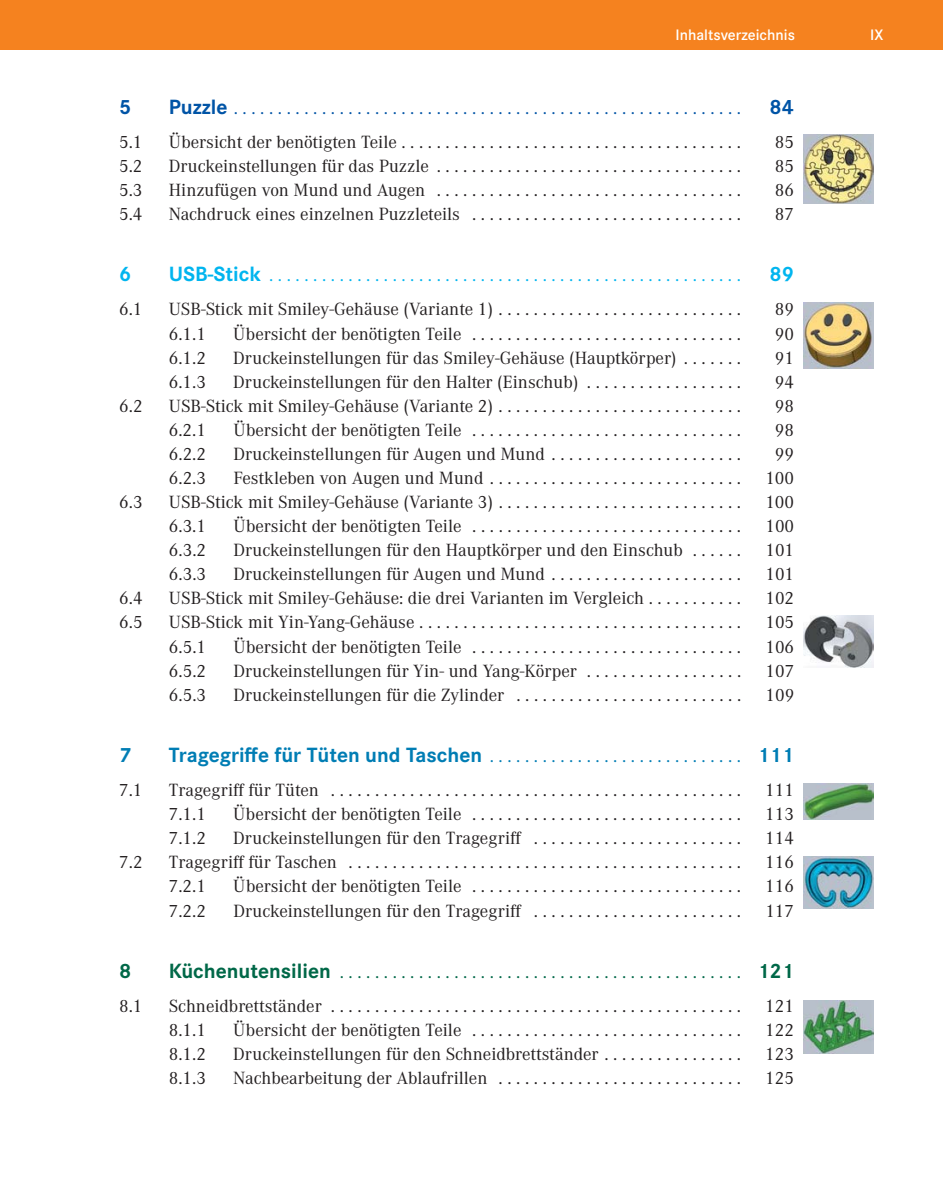
<style>
.page{position:relative;width:943px;height:1191px;background:#fff}
.page>*{position:absolute;margin:0;border:0;box-sizing:border-box;transform-origin:0 0}
.t1{font:700 21.35px "Corporate S Pro";color:#007db4}
.t2{font:700 21.35px "Corporate S Pro";color:#0054a6}
.t3{font:700 21.35px "Corporate S Pro";color:#00b5ef}
.t4{font:700 21.35px "Corporate S Pro";color:#006848}
.t5{font:18.38px "Corporate A Pro";color:#231f20}
.t6{font:18.38px "Corporate A Pro";color:#006848}
.t7{font:18.38px "Corporate A Pro";color:#0054a6}
.t8{font:18.38px "Corporate A Pro";color:#00b5ef}
.t9{font:600 15.75px "Corporate S Pro";color:#fff}
.s1{font-family:"Corporate S Pro";font-weight:700;font-size:21.35px}
.s2{font-family:"Corporate A Pro";font-weight:400;font-size:18.38px}
</style>
<div class="page">
<div style="left:0;top:0;width:942px;height:50px;background:#f5821f"></div>
<img style="left:803px;top:135px;width:70px;height:68px">
<img style="left:803px;top:303px;width:70px;height:65px">
<img style="left:803px;top:615px;width:70px;height:52px">
<img style="left:803px;top:783px;width:70px;height:36px">
<img style="left:803px;top:856px;width:70px;height:52px">
<img style="left:803px;top:1000px;width:70px;height:53px">
<p class="t9" style="left:675px;top:25px;width:121px">Inhaltsverzeichnis</p>
<p class="t9" style="left:870px;top:25px;width:15px">IX</p>
<p class="t2" style="left:119px;top:98px;width:14px">5</p>
<p class="t7" style="left:169px;top:100px;width:574px"><span class="s1">Puzzle</span> ..........................................................</p>
<p class="t2" style="left:769px;top:98px;width:26px">84</p>
<p class="t5" style="left:119px;top:134px;width:25px">5.1</p>
<p class="t5" style="left:169px;top:134px;width:573px">Übersicht der benötigten Teile . . . . . . . . . . . . . . . . . . . . . . . . . . . . . . . . . . . . . . .</p>
<p class="t5" style="left:774px;top:134px;width:21px">85</p>
<p class="t5" style="left:119px;top:158px;width:25px">5.2</p>
<p class="t5" style="left:169px;top:158px;width:574px">Druckeinstellungen für das Puzzle ...................................</p>
<p class="t5" style="left:774px;top:158px;width:21px">85</p>
<p class="t5" style="left:119px;top:182px;width:25px">5.3</p>
<p class="t5" style="left:169px;top:182px;width:574px">Hinzufügen von Mund und Augen ...................................</p>
<p class="t5" style="left:774px;top:182px;width:21px">86</p>
<p class="t5" style="left:119px;top:207px;width:25px">5.4</p>
<p class="t5" style="left:169px;top:207px;width:574px">Nachdruck eines einzelnen Puzzleteils . . . . . . . . . . . . . . . . . . . . . . . . . . . . . . .</p>
<p class="t5" style="left:774px;top:207px;width:21px">87</p>
<p class="t3" style="left:119px;top:266px;width:14px">6</p>
<p class="t8" style="left:169px;top:268px;width:574px"><span class="s1">USB-Stick</span> ......................................................</p>
<p class="t3" style="left:769px;top:266px;width:26px">89</p>
<p class="t5" style="left:119px;top:302px;width:25px">6.1</p>
<p class="t5" style="left:169px;top:302px;width:574px">USB-Stick mit Smiley-Gehäuse (Variante 1) . . . . . . . . . . . . . . . . . . . . . . . . . . . .</p>
<p class="t5" style="left:774px;top:302px;width:21px">89</p>
<p class="t5" style="left:169px;top:326px;width:39px">6.1.1</p>
<p class="t5" style="left:233px;top:326px;width:509px">Übersicht der benötigten Teile ...............................</p>
<p class="t5" style="left:775px;top:326px;width:21px">90</p>
<p class="t5" style="left:169px;top:350px;width:39px">6.1.2</p>
<p class="t5" style="left:233px;top:350px;width:509px">Druckeinstellungen für das Smiley-Gehäuse (Hauptkörper) . . . . . . .</p>
<p class="t5" style="left:775px;top:350px;width:21px">91</p>
<p class="t5" style="left:169px;top:374px;width:39px">6.1.3</p>
<p class="t5" style="left:233px;top:374px;width:509px">Druckeinstellungen für den Halter (Einschub) . . . . . . . . . . . . . . . . . .</p>
<p class="t5" style="left:775px;top:374px;width:21px">94</p>
<p class="t5" style="left:119px;top:398px;width:25px">6.2</p>
<p class="t5" style="left:169px;top:398px;width:574px">USB-Stick mit Smiley-Gehäuse (Variante 2) . . . . . . . . . . . . . . . . . . . . . . . . . . . .</p>
<p class="t5" style="left:775px;top:398px;width:21px">98</p>
<p class="t5" style="left:169px;top:422px;width:39px">6.2.1</p>
<p class="t5" style="left:233px;top:422px;width:509px">Übersicht der benötigten Teile ...............................</p>
<p class="t5" style="left:775px;top:422px;width:21px">98</p>
<p class="t5" style="left:169px;top:446px;width:39px">6.2.2</p>
<p class="t5" style="left:233px;top:446px;width:509px">Druckeinstellungen für Augen und Mund . . . . . . . . . . . . . . . . . . . . . .</p>
<p class="t5" style="left:775px;top:446px;width:21px">99</p>
<p class="t5" style="left:169px;top:471px;width:39px">6.2.3</p>
<p class="t5" style="left:233px;top:471px;width:509px">Festkleben von Augen und Mund .............................</p>
<p class="t5" style="left:765px;top:471px;width:30px">100</p>
<p class="t5" style="left:119px;top:495px;width:25px">6.3</p>
<p class="t5" style="left:169px;top:495px;width:574px">USB-Stick mit Smiley-Gehäuse (Variante 3) . . . . . . . . . . . . . . . . . . . . . . . . . . . .</p>
<p class="t5" style="left:765px;top:495px;width:30px">100</p>
<p class="t5" style="left:169px;top:519px;width:39px">6.3.1</p>
<p class="t5" style="left:233px;top:519px;width:509px">Übersicht der benötigten Teile ...............................</p>
<p class="t5" style="left:765px;top:519px;width:30px">100</p>
<p class="t5" style="left:169px;top:543px;width:39px">6.3.2</p>
<p class="t5" style="left:233px;top:543px;width:509px">Druckeinstellungen für den Hauptkörper und den Einschub . . . . . .</p>
<p class="t5" style="left:765px;top:543px;width:30px">101</p>
<p class="t5" style="left:169px;top:567px;width:39px">6.3.3</p>
<p class="t5" style="left:233px;top:567px;width:509px">Druckeinstellungen für Augen und Mund . . . . . . . . . . . . . . . . . . . . . .</p>
<p class="t5" style="left:765px;top:567px;width:30px">101</p>
<p class="t5" style="left:119px;top:591px;width:25px">6.4</p>
<p class="t5" style="left:169px;top:591px;width:573px">USB-Stick mit Smiley-Gehäuse: die drei Varianten im Vergleich . . . . . . . . . . .</p>
<p class="t5" style="left:765px;top:591px;width:30px">102</p>
<p class="t5" style="left:119px;top:615px;width:25px">6.5</p>
<p class="t5" style="left:169px;top:615px;width:574px">USB-Stick mit Yin-Yang-Gehäuse .....................................</p>
<p class="t5" style="left:765px;top:615px;width:30px">105</p>
<p class="t5" style="left:169px;top:639px;width:39px">6.5.1</p>
<p class="t5" style="left:233px;top:639px;width:509px">Übersicht der benötigten Teile ...............................</p>
<p class="t5" style="left:765px;top:639px;width:30px">106</p>
<p class="t5" style="left:169px;top:663px;width:39px">6.5.2</p>
<p class="t5" style="left:233px;top:663px;width:509px">Druckeinstellungen für Yin- und Yang-Körper . . . . . . . . . . . . . . . . . .</p>
<p class="t5" style="left:765px;top:663px;width:30px">107</p>
<p class="t5" style="left:169px;top:687px;width:39px">6.5.3</p>
<p class="t5" style="left:233px;top:687px;width:509px">Druckeinstellungen für die Zylinder . . . . . . . . . . . . . . . . . . . . . . . . . .</p>
<p class="t5" style="left:765px;top:687px;width:30px">109</p>
<p class="t1" style="left:119px;top:746px;width:14px">7</p>
<p class="t1" style="left:169px;top:746px;width:627px">Tragegriffe für Tüten und Taschen <span class="s2">.............................</span> 111</p>
<p class="t5" style="left:119px;top:783px;width:25px">7.1</p>
<p class="t5" style="left:169px;top:783px;width:573px">Tragegriff für Tüten ...............................................</p>
<p class="t5" style="left:765px;top:783px;width:30px">111</p>
<p class="t5" style="left:169px;top:807px;width:39px">7.1.1</p>
<p class="t5" style="left:233px;top:807px;width:509px">Übersicht der benötigten Teile ...............................</p>
<p class="t5" style="left:765px;top:807px;width:30px">113</p>
<p class="t5" style="left:169px;top:831px;width:39px">7.1.2</p>
<p class="t5" style="left:233px;top:831px;width:509px">Druckeinstellungen für den Tragegriff . . . . . . . . . . . . . . . . . . . . . . . .</p>
<p class="t5" style="left:765px;top:831px;width:30px">114</p>
<p class="t5" style="left:119px;top:855px;width:25px">7.2</p>
<p class="t5" style="left:169px;top:855px;width:573px">Tragegriff für Taschen .............................................</p>
<p class="t5" style="left:765px;top:855px;width:30px">116</p>
<p class="t5" style="left:169px;top:879px;width:39px">7.2.1</p>
<p class="t5" style="left:233px;top:879px;width:509px">Übersicht der benötigten Teile ...............................</p>
<p class="t5" style="left:765px;top:879px;width:30px">116</p>
<p class="t5" style="left:169px;top:903px;width:39px">7.2.2</p>
<p class="t5" style="left:233px;top:903px;width:509px">Druckeinstellungen für den Tragegriff . . . . . . . . . . . . . . . . . . . . . . . .</p>
<p class="t5" style="left:765px;top:903px;width:30px">117</p>
<p class="t4" style="left:119px;top:962px;width:14px">8</p>
<p class="t6" style="left:169px;top:964px;width:627px"><span class="s1">Küchenutensilien</span> .............................................. <span class="s1">121</span></p>
<p class="t5" style="left:119px;top:998px;width:25px">8.1</p>
<p class="t5" style="left:169px;top:998px;width:574px">Schneidbrettständer ...............................................</p>
<p class="t5" style="left:765px;top:998px;width:30px">121</p>
<p class="t5" style="left:169px;top:1022px;width:39px">8.1.1</p>
<p class="t5" style="left:233px;top:1022px;width:509px">Übersicht der benötigten Teile ...............................</p>
<p class="t5" style="left:765px;top:1022px;width:30px">122</p>
<p class="t5" style="left:169px;top:1047px;width:39px">8.1.2</p>
<p class="t5" style="left:233px;top:1047px;width:509px">Druckeinstellungen für den Schneidbrettständer . . . . . . . . . . . . . . . .</p>
<p class="t5" style="left:765px;top:1047px;width:30px">123</p>
<p class="t5" style="left:169px;top:1071px;width:39px">8.1.3</p>
<p class="t5" style="left:233px;top:1071px;width:509px">Nachbearbeitung der Ablaufrillen . . . . . . . . . . . . . . . . . . . . . . . . . . . .</p>
<p class="t5" style="left:765px;top:1071px;width:30px">125</p>
</div>
